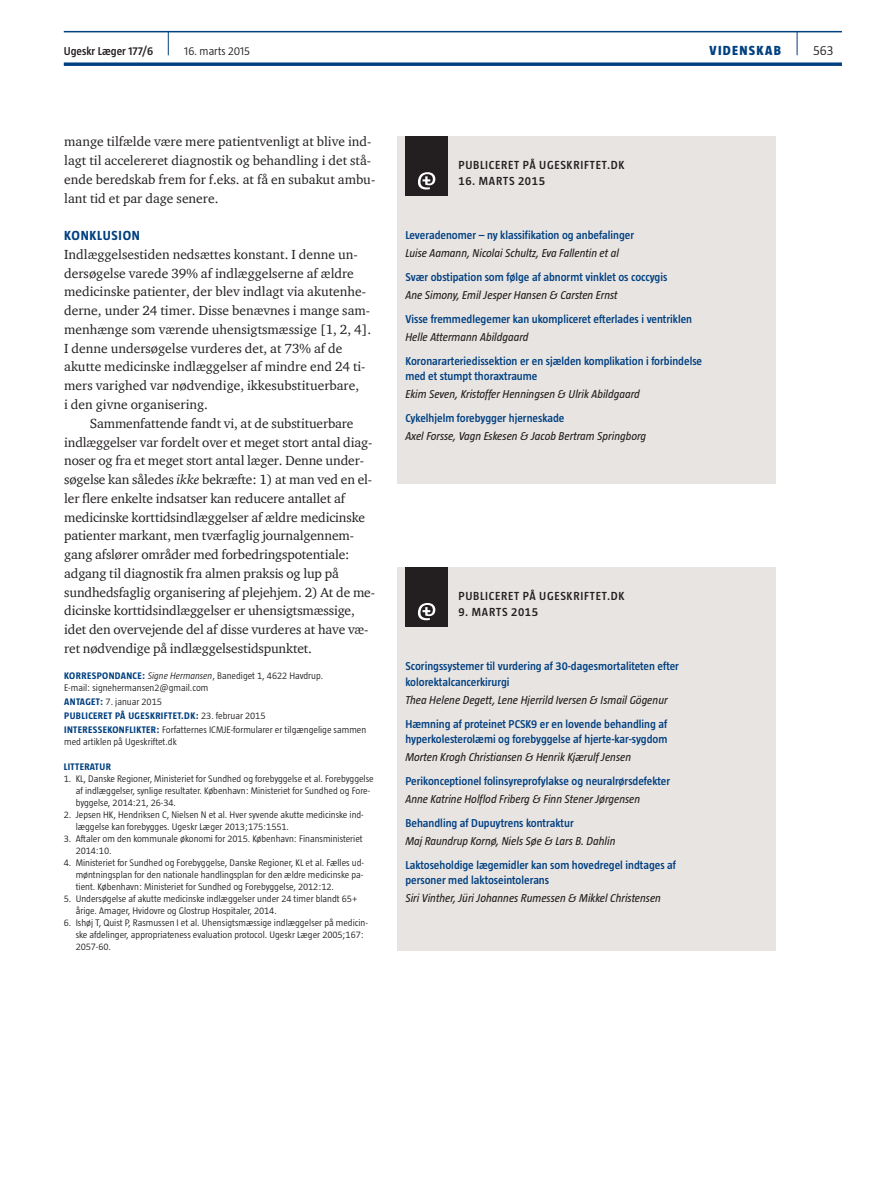
<style>
.page{position:relative;width:893px;height:1191px;background:#fff}
.page>*{position:absolute;margin:0;border:0;box-sizing:border-box;transform-origin:0 0}
.t1{font:13.5px/18.8px "ITC Charter Com";letter-spacing:-.01em;color:#231f20}
.t2{font:700 13.5px "Taz";letter-spacing:.05em;color:#014081}
.t3{font:800 13.5px "Taz";letter-spacing:.095em;color:#014081}
.t4{font:300 13.5px "Taz";color:#231f20}
.t5{font:600 12px "Taz";letter-spacing:.055em;color:#231f20}
.t6{font:600 11.7px/15.8px "Taz";color:#014081}
.t7{font:italic 11.7px "Taz";color:#231f20}
.t8{font:600 11.7px "Taz";color:#231f20}
.t9{font:300 11.7px "Taz";color:#231f20}
.t10{font:300 9.75px/12px "Taz";color:#231f20}
.t11{font:700 9.75px "Taz";color:#014081}
.s1{font-style:italic}
.s2{font-weight:700;color:#014081}
</style>
<div class="page">
<hr style="left:64px;top:31px;width:778px;height:1px;background:#014081">
<svg style="left:64px;top:62px;width:778px;height:4px"></svg>
<svg style="left:797px;top:32px;width:1px;height:23px"></svg>
<svg style="left:168px;top:32px;width:1px;height:23px"></svg>
<div style="left:397px;top:136px;width:378px;height:348px;background:#e7e4e2"></div>
<div style="left:405px;top:136px;width:43px;height:60px;background:#231f20"></div>
<svg style="left:418px;top:172px;width:17px;height:17px"></svg>
<div style="left:397px;top:567px;width:378px;height:383px;background:#e7e4e2"></div>
<div style="left:405px;top:567px;width:43px;height:59px;background:#231f20"></div>
<svg style="left:418px;top:603px;width:17px;height:17px"></svg>
<p class="t8" style="left:64px;top:45px;width:91px">Ugeskr Læger 177/6</p>
<p class="t9" style="left:184px;top:45px;width:67px">16. marts 2015</p>
<p class="t3" style="left:710px;top:43px;width:73px">VIDENSKAB</p>
<p class="t4" style="left:813px;top:43px;width:22px">563</p>
<p class="t1" style="left:64px;top:132px;width:313px">mange tilfælde være mere patientvenligt at blive ind&shy;lagt til accelereret diagnostik og behandling i det stå&shy;ende beredskab frem for f.eks. at få en subakut ambu&shy;lant tid et par dage senere.</p>
<p class="t2" style="left:64px;top:228px;width:68px">KON KLUSION</p>
<p class="t1" style="left:64px;top:245px;width:308px">Indlæggelsestiden nedsættes konstant. I denne un&shy;dersøgelse varede 39% af indlæggelserne af ældre medicinske patienter, der blev indlagt via akutenhe&shy;derne, under 24 timer. Disse benævnes i mange sam&shy;menhænge som værende uhensigtsmæssige [1, 2, 4].<br>I denne undersøgelse vurderes det, at 73% af de akutte medicinske indlæggelser af mindre end 24 ti&shy;mers varighed var nødvendige, ikkesubstituerbare,<br>i den givne organisering.</p>
<p class="t1" style="left:64px;top:413px;width:312px;text-indent:26px">Sammenfattende fandt vi, at de substituerbare indlæggelser var fordelt over et meget stort antal diag&shy;noser og fra et meget stort antal læger. Denne under&shy;søgelse kan således <span class="s1">ikke</span> bekræfte: 1) at man ved en el&shy;ler flere enkelte indsatser kan reducere antallet af medicinske korttidsindlæggelser af ældre medicinske patienter markant, men tværfaglig journalgennem&shy;gang afslører områder med forbedringspotentiale: adgang til diagnostik fra almen praksis og lup på sundhedsfaglig organisering af plejehjem. 2) At de me&shy;dicinske korttidsindlæggelser er uhensigtsmæssige, idet den overvejende del af disse vurderes at have væ&shy;ret nødvendige på indlæggelsestidspunktet.</p>
<p class="t10" style="left:64px;top:669px;width:261px"><span class="s2">KORRESPONDANCE:</span> <span class="s1">Signe Hermansen</span>, Banediget 1, 4622 Havdrup.<br>E-mail: signehermansen2@gmail.com</p>
<p class="t10" style="left:64px;top:694px;width:304px;line-height:14.1px"><span class="s2">ANTAGET:</span> 7. januar 2015<br><span class="s2">PUBLICERET PÅ UGESKRIFTET.DK:</span> 23. februar 2015<br><span class="s2">INTERESSEKONFLIKTER:</span> Forfatternes ICMJE-formularer er tilgængelige sammen</p>
<p class="t10" style="left:64px;top:736px;width:114px">med artiklen på Ugeskriftet.dk</p>
<p class="t11" style="left:64px;top:760px;width:13px">LITTERAT</p>
<p class="t11" style="left:99px;top:760px;width:12px">UR</p>
<p class="t10" style="left:76px;top:772px;width:300px;text-indent:-12px">1. KL, Danske Regioner, Ministeriet for Sundhed og forebyggelse et al. Forebyggelse af indlæggelser, synlige resultater. København: Ministeriet for Sundhed og Fore&shy;byggelse, 2014:21, 26-34.</p>
<p class="t10" style="left:76px;top:808px;width:289px;text-indent:-12px">2. Jepsen HK, Hendriksen C, Nielsen N et al. Hver syvende akutte medicinske ind&shy;læggelse kan forebygges. Ugeskr Læger 2013;175:1551.</p>
<p class="t10" style="left:76px;top:832px;width:289px;text-indent:-12px">3. Aftaler om den kommunale økonomi for 2015. København: Finansministeriet<br>2014:10.</p>
<p class="t10" style="left:76px;top:856px;width:290px;text-align:justify;text-indent:-12px">4. Ministeriet for Sundhed og Forebyggelse, Danske Regioner, KL et al. Fælles ud&shy;møntningsplan for den nationale handlingsplan for den ældre medicinske pa&shy;tient. København: Ministeriet for Sundhed og Forebyggelse, 2012:12.</p>
<p class="t10" style="left:76px;top:892px;width:283px;text-indent:-12px">5. Undersøgelse af akutte medicinske indlæggelser under 24 timer blandt 65+ årige. Amager, Hvidovre og Glostrup Hospitaler, 2014.</p>
<p class="t10" style="left:76px;top:916px;width:294px;text-indent:-12px">6. Ishøj T, Quist P, Rasmussen I et al. Uhensigtsmæssige indlæggelser på medicin&shy;ske afdelinger, appropriateness evaluation protocol. Ugeskr Læger 2005;167:<br>2057-60.</p>
<p class="t5" style="left:459px;top:159px;width:14px">Publi</p>
<p class="t5" style="left:489px;top:159px;width:98px">cerET på Ugeskriftet</p>
<p class="t5" style="left:607px;top:159px;width:12px">.dk</p>
<p class="t5" style="left:458px;top:174px;width:88px">16. MARTS 2015</p>
<p class="t6" style="left:405px;top:227px;width:230px">Leveradenomer – ny klassifikation og anbefalinger</p>
<p class="t7" style="left:405px;top:247px;width:215px">Luise Aamann, Nicolai Schultz, Eva Fallentin et al</p>
<p class="t6" style="left:405px;top:269px;width:264px">Svær obstipation som følge af abnormt vinklet os coccygis</p>
<p class="t7" style="left:405px;top:288px;width:214px">Ane Simony, Emil Jesper Hansen &amp; Carsten Ernst</p>
<p class="t6" style="left:405px;top:311px;width:288px">Visse fremmedlegemer kan ukompliceret efterlades i ventriklen</p>
<p class="t7" style="left:405px;top:330px;width:125px">Helle Attermann Abildgaard</p>
<p class="t6" style="left:405px;top:352px;width:298px">Koronararteriedissektion er en sjælden komplikation i forbindelse med et stumpt thoraxtraume</p>
<p class="t7" style="left:405px;top:388px;width:236px">Ekim Seven, Kristoffer Henningsen &amp; Ulrik Abildgaard</p>
<p class="t6" style="left:405px;top:410px;width:161px">Cykelhjelm forebygger hjerneskade</p>
<p class="t7" style="left:405px;top:429px;width:242px">Axel Forsse, Vagn Eskesen &amp; Jacob Bertram Springborg</p>
<p class="t5" style="left:459px;top:589px;width:14px">Publi</p>
<p class="t5" style="left:489px;top:589px;width:98px">cerET på Ugeskriftet</p>
<p class="t5" style="left:607px;top:589px;width:12px">.dk</p>
<p class="t5" style="left:458px;top:605px;width:81px">9. MARTS 2015</p>
<p class="t6" style="left:405px;top:658px;width:275px">Scoringssystemer til vurdering af 30-dagesmortaliteten efter kolorektalcancerkirurgi</p>
<p class="t7" style="left:405px;top:693px;width:264px">Thea Helene Degett, Lene Hjerrild Iversen &amp; Ismail Gögenur</p>
<p class="t6" style="left:405px;top:715px;width:264px">Hæmning af proteinet PCSK9 er en lovende behandling af hyperkolesterolæmi og forebyggelse af hjerte-kar-sygdom</p>
<p class="t7" style="left:405px;top:750px;width:227px">Morten Krogh Christiansen &amp; Henrik Kjærulf Jensen</p>
<p class="t6" style="left:405px;top:773px;width:266px">Perikonceptionel folinsyreprofylakse og neuralrørsdefekter</p>
<p class="t7" style="left:405px;top:792px;width:236px">Anne Katrine Holflod Friberg &amp; Finn Stener Jørgensen</p>
<p class="t6" style="left:405px;top:815px;width:170px">Behandling af Dupuytrens kontraktur</p>
<p class="t7" style="left:405px;top:834px;width:212px">Maj Raundrup Kornø, Niels Søe &amp; Lars B. Dahlin</p>
<p class="t6" style="left:405px;top:856px;width:272px">Laktoseholdige lægemidler kan som hovedregel indtages af personer med laktoseintolerans</p>
<p class="t7" style="left:405px;top:891px;width:257px">Siri Vinther, Jüri Johannes Rumessen &amp; Mikkel Christensen</p>
</div>
